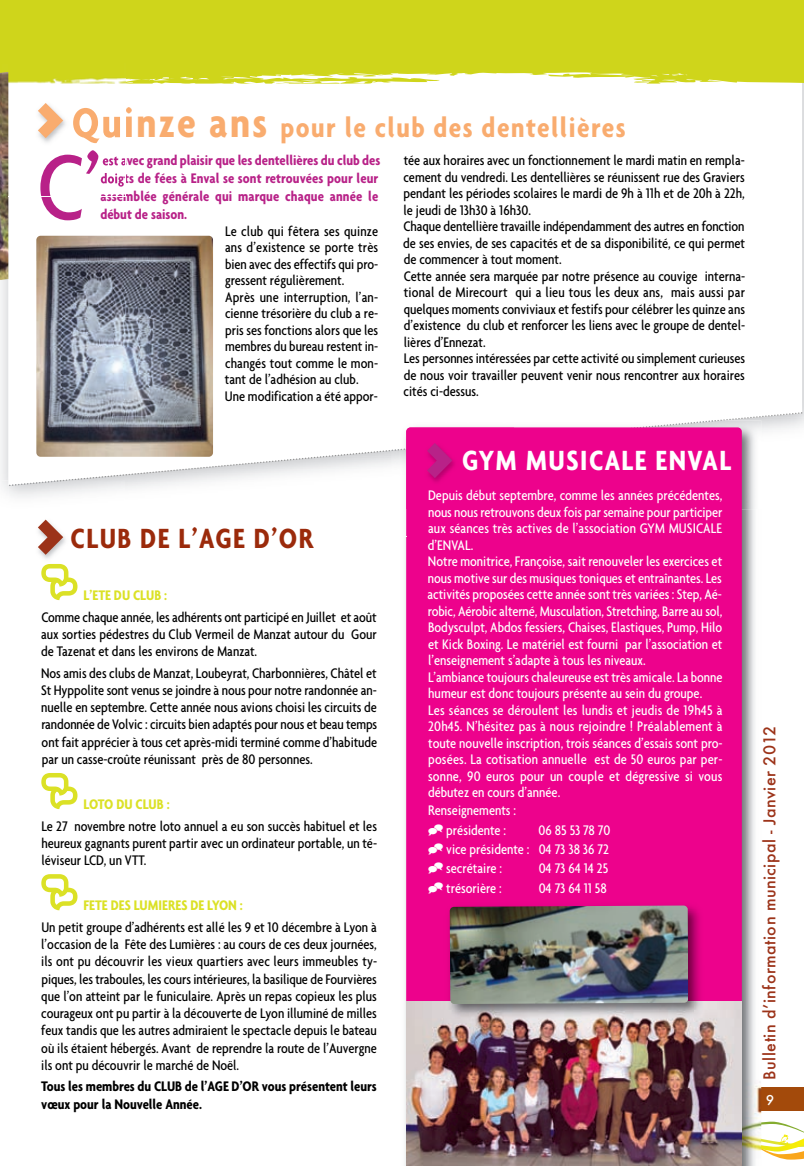
<style>
.page{position:relative;width:804px;height:1166px;background:#fff}
.page>*{position:absolute;margin:0;border:0;box-sizing:border-box;transform-origin:0 0}
.t1{font:500 condensed 99.6px "Agenda";color:#b82288}
.t2{font:700 94.2px "Agenda";color:#9c3319}
.t3{font:700 94.2px "Agenda";color:#f9ac6f}
.t4{font:700 94.2px "Agenda";color:#b82288}
.t5{font:54px "Iconic Stroke";color:#dbe126}
.t6{font:700 condensed 30px "Agenda";letter-spacing:.05em;color:#f9ac6f}
.t7{font:700 condensed 30px "Agenda";letter-spacing:.05em;color:#fff}
.t8{font:700 condensed 30px "Agenda";letter-spacing:.05em;color:#9b2a0b}
.t9{font:500 18px "Futura T";letter-spacing:.025em;color:#9c3319}
.t10{font:500 condensed 15px/16.5px "Agenda";color:#000;text-align:justify}
.t11{font:500 condensed 15px/16.5px "Agenda";color:#fff}
.t12{font:700 condensed 15px/18px "Agenda";letter-spacing:.005em;color:#b82288}
.t13{font:700 condensed 15px/17.2px "Agenda";color:#000}
.t14{font:700 condensed 15px "Agenda";color:#dbe126}
.t15{font:500 15px "Futura T";color:#fff}
.s1{font-size:45px}
</style>
<div class="page">
<svg style="left:9px;top:0;width:795px;height:84px;background:#d1d726"></svg>
<div style="left:757px;top:1087px;width:47px;height:23px;background:#a34a0b"></div>
<svg style="left:761px;top:1110px;width:43px;height:50px"></svg>
<svg style="left:8px;top:411px;width:793px;height:76px"></svg>
<img style="left:514px;top:420px;width:208px;height:7px">
<img style="left:405px;top:509px;width:356px;height:656px">
<img style="left:666px;top:420px;width:59px;height:5px">
<div style="left:406px;top:427px;width:336px;height:573px;background:#ed028c"></div>
<img style="left:406px;top:1000px;width:336px;height:165px">
<img style="left:0;top:84px;width:8px;height:196px">
<img style="left:36px;top:236px;width:177px;height:220px">
<img style="left:2px;top:480px;width:123px;height:79px">
<img style="left:12px;top:480px;width:55px;height:5px">
<svg style="left:8px;top:480px;width:2px;height:6px"></svg>
<img style="left:8px;top:64px;width:117px;height:132px">
<svg style="left:0;top:0;width:9px;height:84px"></svg>
<img style="left:2px;top:72px;width:6px;height:124px">
<img style="left:40px;top:150px;width:58px;height:46px">
<img style="left:103px;top:156px;width:22px;height:9px">
<img style="left:101px;top:173px;width:24px;height:13px">
<img style="left:101px;top:194px;width:24px;height:2px">
<img style="left:73px;top:108px;width:47px;height:35px">
<img style="left:391px;top:450px;width:15px;height:86px">
<img style="left:391px;top:411px;width:123px;height:39px">
<img style="left:399px;top:420px;width:115px;height:29px">
<svg style="left:391px;top:448px;width:14px;height:3px"></svg>
<img style="left:406px;top:427px;width:108px;height:109px">
<img style="left:443px;top:898px;width:264px;height:125px">
<img style="left:450px;top:905px;width:238px;height:98px">
<svg style="left:428px;top:823px;width:15px;height:11px"></svg>
<svg style="left:428px;top:843px;width:15px;height:11px"></svg>
<svg style="left:428px;top:862px;width:15px;height:11px"></svg>
<svg style="left:428px;top:881px;width:15px;height:11px"></svg>
<h2 class="t3" style="left:33px;top:59px;width:34px">&gt;</h2>
<h3 class="t6" style="left:72px;top:109px;width:555px"><span class="s1">Quinze ans</span> pour le club des dentellières</h3>
<h1 class="t1" style="left:37px;top:127px;width:66px">C’</h1>
<p class="t12" style="left:100px;top:151px;width:281px">est avec grand plaisir que les dentellières du club des doigts de fées à Enval se sont retrouvées pour leur assemblée générale qui marque chaque année le début de saison.</p>
<p class="t10" style="left:225px;top:222px;width:155px;text-align:left">Le club qui fêtera ses quinze ans d’existence se porte très bien avec des effectifs qui pro&shy;gressent régulièrement.<br>Après une interruption, l’an&shy;cienne trésorière du club a re&shy;pris ses fonctions alors que les membres du bureau restent in&shy;changés tout comme le mon&shy;tant de l’adhésion au club.<br>Une modification a été appor-</p>
<h2 class="t2" style="left:33px;top:475px;width:34px">&gt;</h2>
<h3 class="t8" style="left:71px;top:519px;width:244px">CLUB DE L’AGE D’OR</h3>
<h3 class="t5" style="left:41px;top:562px;width:44px">j</h3>
<p class="t14" style="left:84px;top:586px;width:85px">L’ETE DU CLUB :</p>
<p class="t10" style="left:41px;top:607px;width:337px;line-height:17.2px">Comme chaque année, les adhérents ont participé en Juillet et août aux sorties pédestres du Club Vermeil de Manzat autour du Gour de Tazenat et dans les environs de Manzat.</p>
<p class="t10" style="left:41px;top:663px;width:338px;line-height:17.2px">Nos amis des clubs de Manzat, Loubeyrat, Charbonnières, Châtel et St Hyppolite sont venus se joindre à nous pour notre randonnée an&shy;nuelle en septembre. Cette année nous avions choisi les circuits de randonnée de Volvic : circuits bien adaptés pour nous et beau temps ont fait apprécier à tous cet après-midi terminé comme d’habitude par un casse-croûte réunissant près de 80 personnes.</p>
<h3 class="t5" style="left:41px;top:771px;width:44px">j</h3>
<p class="t14" style="left:84px;top:795px;width:88px">LOTO DU CLUB :</p>
<p class="t10" style="left:41px;top:816px;width:337px;line-height:17.2px">Le 27 novembre notre loto annuel a eu son succès habituel et les heureux gagnants purent partir avec un ordinateur portable, un té&shy;léviseur LCD, un VTT.</p>
<h3 class="t5" style="left:41px;top:872px;width:44px">j</h3>
<p class="t14" style="left:84px;top:896px;width:161px">FETE DES LUMIERES DE LYON :</p>
<p class="t10" style="left:41px;top:917px;width:337px;line-height:17.2px">Un petit groupe d’adhérents est allé les 9 et 10 décembre à Lyon à l’occasion de la Fête des Lumières : au cours de ces deux journées, ils ont pu découvrir les vieux quartiers avec leurs immeubles ty&shy;piques, les traboules, les cours intérieures, la basilique de Fourvières que l’on atteint par le funiculaire. Après un repas copieux les plus courageux ont pu partir à la découverte de Lyon illuminé de milles feux tandis que les autres admiraient le spectacle depuis le bateau où ils étaient hébergés. Avant de reprendre la route de l’Auvergne ils ont pu découvrir le marché de Noël.</p>
<p class="t13" style="left:41px;top:1077px;width:337px">Tous les membres du CLUB de l’AGE D’OR vous présentent leurs vœux pour la Nouvelle Année.</p>
<p class="t10" style="left:403px;top:152px;width:343px;text-align:left">tée aux horaires avec un fonctionnement le mardi matin en rempla&shy;cement du vendredi. Les dentellières se réunissent rue des Graviers pendant les périodes scolaires le mardi de 9h à 11h et de 20h à 22h, le jeudi de 13h30 à 16h30.<br>Chaque dentellière travaille indépendamment des autres en fonction de ses envies, de ses capacités et de sa disponibilité, ce qui permet de commencer à tout moment.<br>Cette année sera marquée par notre présence au couvige interna&shy;tional de Mirecourt qui a lieu tous les deux ans, mais aussi par quelques moments conviviaux et festifs pour célébrer les quinze ans d’existence du club et renforcer les liens avec le groupe de dentel&shy;lières d’Ennezat.<br>Les personnes intéressées par cette activité ou simplement curieuses de nous voir travailler peuvent venir nous rencontrer aux horaires cités ci-dessus.</p>
<h2 class="t4" style="left:422px;top:399px;width:34px">&gt;</h2>
<h3 class="t7" style="left:462px;top:441px;width:271px">GYM MUSICALE ENVAL</h3>
<p class="t11" style="left:427px;top:486px;width:296px">Depuis début septembre, comme les années précédentes, nous nous retrouvons deux fois par semaine pour participer aux séances très actives de l’association GYM MUSICALE d’ENVAL.<br>Notre monitrice, Françoise, sait renouveler les exercices et nous motive sur des musiques toniques et entraînantes. Les activités proposées cette année sont très variées : Step, Aé&shy;robic, Aérobic alterné, Musculation, Stretching, Barre au sol, Bodysculpt, Abdos fessiers, Chaises, Elastiques, Pump, Hilo et Kick Boxing. Le matériel est fourni par l’association et l’enseignement s’adapte à tous les niveaux.<br>L’ambiance toujours chaleureuse est très amicale. La bonne humeur est donc toujours présente au sein du groupe.<br>Les séances se déroulent les lundis et jeudis de 19h45 à 20h45. N’hésitez pas à nous rejoindre ! Préalablement à toute nouvelle inscription, trois séances d’essais sont pro&shy;posées. La cotisation annuelle est de 50 euros par per&shy;sonne, 90 euros pour un couple et dégressive si vous débutez en cours d’année.</p>
<p class="t11" style="left:428px;top:800px;width:90px;line-height:19.4px;text-align:center">Renseignements : présidente :</p>
<p class="t11" style="left:446px;top:819px;width:165px;line-height:19.2px;text-align:justify;text-indent:92px">06 85 53 78 70 vice présidente : 04 73 38 36 72 secrétaire :</p>
<p class="t11" style="left:538px;top:859px;width:71px">04 73 64 14 25</p>
<p class="t11" style="left:446px;top:878px;width:57px">trésorière :</p>
<p class="t11" style="left:538px;top:878px;width:70px">04 73 64 11 58</p>
<p class="t9" style="left:758px;top:1079px;width:355px;rotate:-90deg">Bulletin d’information municipal - Janvier 2012</p>
<p class="t15" style="left:765px;top:1090px;width:10px">9</p>
</div>
